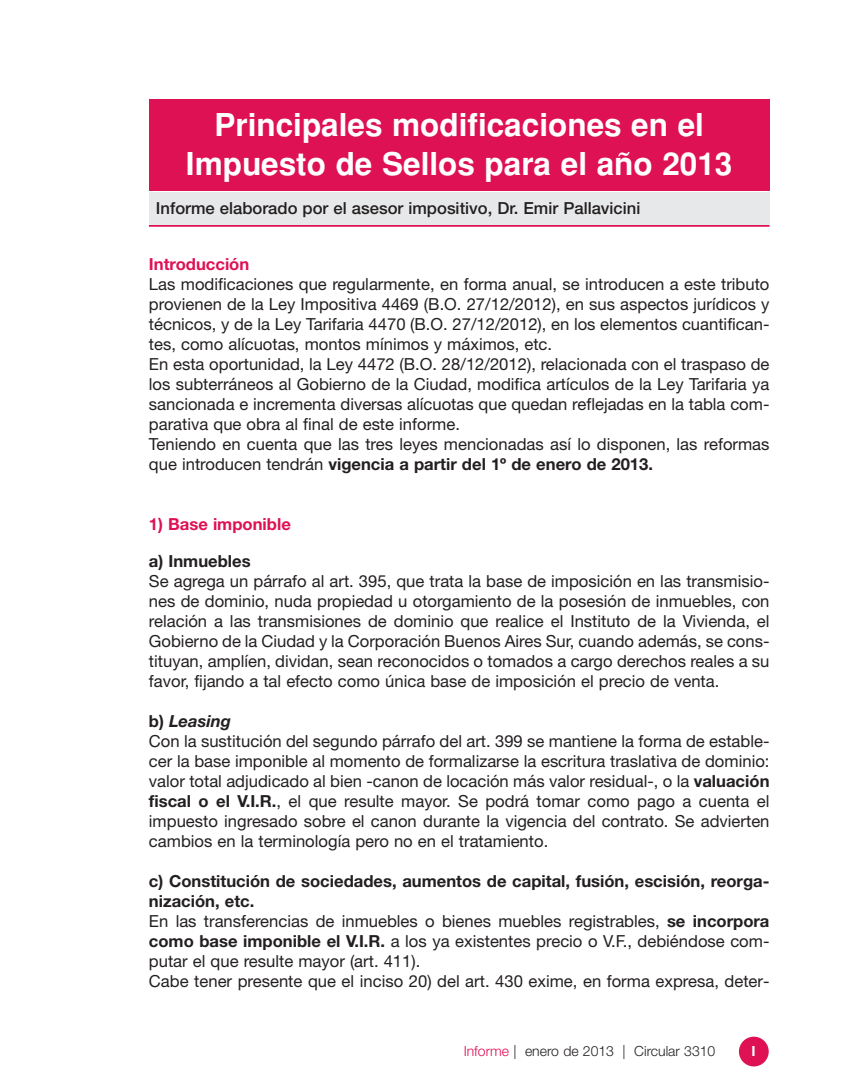
<style>
.page{position:relative;width:844px;height:1092px;background:#fff}
.page>*{position:absolute;margin:0;border:0;box-sizing:border-box;transform-origin:0 0}
.t1{font:700 31.5px/38.5px "Helvetica";color:#fff;text-align:center}
.t2{font:16.62px/19.9px "Helvetica Neue";color:#231f20}
.t3{font:500 16.62px "Helvetica Neue";color:#231f20}
.t4{font:700 16.62px "Helvetica Neue";color:#de1154}
.t5{font:700 16.62px "Helvetica Neue";color:#231f20}
.t6{font:300 14px "Helvetica Neue";color:#231f20}
.t7{font:700 14px "Helvetica Neue";color:#fff}
.s1{font-weight:700}
.s2{font-weight:700;font-style:italic}
.s3{color:#de1154}
</style>
<div class="page">
<div style="left:738px;top:1036px;width:30px;height:30px;background:#de1154;border-radius:50%"></div>
<div style="left:149px;top:99px;width:620px;height:92px;background:#de1154"></div>
<div style="left:149px;top:192px;width:620px;height:34px;background:#e7e8e9"></div>
<hr style="left:149px;top:225px;width:620px;height:2px;background:#de1154">
<h1 class="t1" style="left:186px;top:106px;width:548px">Principales modificaciones en el<br>Impuesto de Sellos para el año 2013</h1>
<p class="t3" style="left:156px;top:202px;width:486px">Informe elaborado por el asesor impositivo, Dr. Emir Pallavicini</p>
<p class="t4" style="left:149px;top:258px;width:102px">Introducción</p>
<p class="t2" style="left:149px;top:276px;width:622px">Las modificaciones que regularmente, en forma anual, se introducen a este tributo provienen de la Ley Impositiva 4469 (B.O. 27/12/2012), en sus aspectos jurídicos y técnicos, y de la Ley Tarifaria 4470 (B.O. 27/12/2012), en los elementos cuantifican&shy;tes, como alícuotas, montos mínimos y máximos, etc.<br>En esta oportunidad, la Ley 4472 (B.O. 28/12/2012), relacionada con el traspaso de los subterráneos al Gobierno de la Ciudad, modifica artículos de la Ley Tarifaria ya sancionada e incrementa diversas alícuotas que quedan reflejadas en la tabla com&shy;parativa que obra al final de este informe.<br>Teniendo en cuenta que las tres leyes mencionadas así lo disponen, las reformas que introducen tendrán <span class="s1">vigencia a partir del 1º de enero de 2013.</span></p>
<p class="t4" style="left:149px;top:517px;width:143px">1) Base imponible</p>
<p class="t5" style="left:149px;top:555px;width:103px">a) Inmuebles</p>
<p class="t2" style="left:149px;top:573px;width:622px;text-align:justify">Se agrega un párrafo al art. 395, que trata la base de imposición en las transmisio&shy;nes de dominio, nuda propiedad u otorgamiento de la posesión de inmuebles, con relación a las transmisiones de dominio que realice el Instituto de la Vivienda, el Gobierno de la Ciudad y la Corporación Buenos Aires Sur, cuando además, se cons&shy;tituyan, amplíen, dividan, sean reconocidos o tomados a cargo derechos reales a su favor, fijando a tal efecto como única base de imposición el precio de venta.</p>
<p class="t2" style="left:149px;top:712px;width:622px"><span class="s1">b)</span> <span class="s2">Leasing<br></span>Con la sustitución del segundo párrafo del art. 399 se mantiene la forma de estable&shy;cer la base imponible al momento de formalizarse la escritura traslativa de dominio: valor total adjudicado al bien -canon de locación más valor residual-, o la <span class="s1">valuación fiscal o el V.I.R.</span>, el que resulte mayor. Se podrá tomar como pago a cuenta el impuesto ingresado sobre el canon durante la vigencia del contrato. Se advierten cambios en la terminología pero no en el tratamiento.</p>
<p class="t2" style="left:149px;top:872px;width:622px"><span class="s1">c) Constitución de sociedades, aumentos de capital, fusión, escisión, reorga&shy;nización, etc.<br></span>En las transferencias de inmuebles o bienes muebles registrables, <span class="s1">se incorpora como base imponible el V.I.R.</span> a los ya existentes precio o V.F., debiéndose com&shy;putar el que resulte mayor (art. 411).<br>Cabe tener presente que el inciso 20) del art. 430 exime, en forma expresa, deter-</p>
<p class="t6" style="left:463px;top:1046px;width:253px"><span class="s3">Informe</span> | enero de 2013 | Circular 3310</p>
<p class="t7" style="left:751px;top:1045px;width:6px">I</p>
</div>
